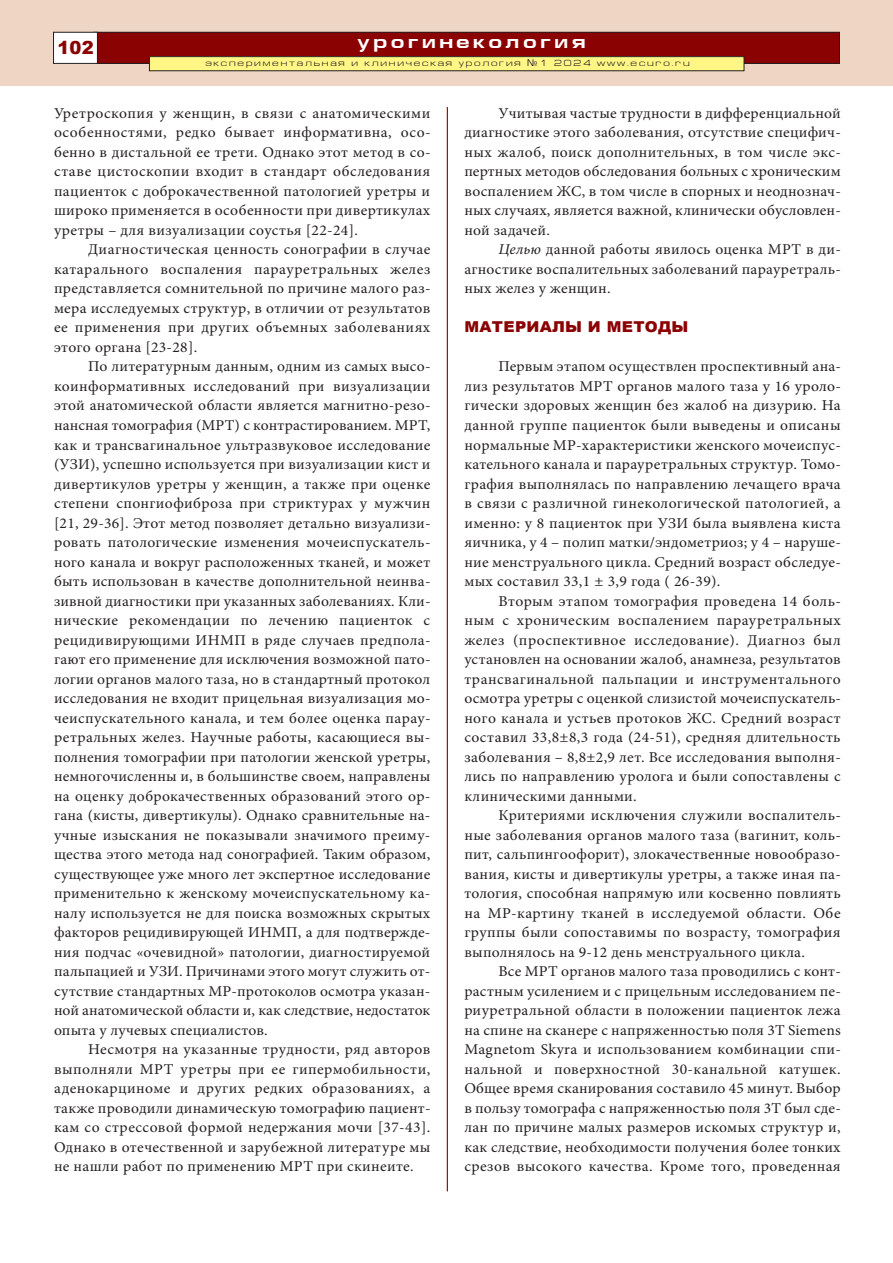
<style>
.page{position:relative;width:893px;height:1263px;background:#fff}
.page>*{position:absolute;margin:0;border:0;box-sizing:border-box;transform-origin:0 0}
.t1{font:700 18px "Europe Ext";letter-spacing:.2em;color:#fff}
.t2{font:900 18px "Arial";color:#8b0202}
.t3{font:15px/19.5px "Minion Pro";letter-spacing:.02em;color:#231f20;text-align:justify;scale:1.04 1}
.t4{font:900 15px "Arial";letter-spacing:.02em;color:#8b0202;scale:1.04 1}
.t5{font:9px "Europe Ext Normal";letter-spacing:.2em;color:#231f20}
.s1{font-family:"Europe"}
.s2{font-style:italic}
</style>
<div class="page">
<div style="left:0;top:0;width:893px;height:85px;background:#eed5c4"></div>
<div style="left:94px;top:32px;width:745px;height:31px;background:#8b0202"></div>
<div style="left:94px;top:32px;width:746px;height:32px;border:1px solid #231f20"></div>
<div style="left:54px;top:32px;width:43px;height:31px;background:#fff"></div>
<div style="left:53px;top:32px;width:45px;height:32px;border:1px solid #231f20"></div>
<div style="left:149px;top:57px;width:595px;height:14px;background:#fff685"></div>
<div style="left:149px;top:56px;width:595px;height:15px;border:1px solid #231f20"></div>
<hr style="left:447px;top:107px;width:1px;height:1084px;background:#8b0202">
<p class="t2" style="left:58px;top:34px;width:38px">102</p>
<p class="t1" style="left:357px;top:36px;width:230px">урогинекология</p>
<p class="t5" style="left:205px;top:60px;width:486px">экспериментальная и клиническая урология <span class="s1">¹</span>1 2024 www.ecuro.ru</p>
<p class="t3" style="left:54px;top:105px;width:364px">Уретроскопия у женщин, в связи с анатомическими особенностями, редко бывает информативна, осо&shy;бенно в дистальной ее трети. Однако этот метод в со&shy;ставе цистоскопии входит в стандарт обследования пациенток с доброкачественной патологией уретры и широко применяется в особенности при дивертикулах уретры – для визуализации соустья [22-24].</p>
<p class="t3" style="left:54px;top:241px;width:364px;text-indent:34px">Диагностическая ценность сонографии в случае катарального воспаления парауретральных желез представляется сомнительной по причине малого раз&shy;мера исследуемых структур, в отличии от результатов ее применения при других объемных заболеваниях этого органа [23-28].</p>
<p class="t3" style="left:54px;top:358px;width:364px;text-indent:34px">По литературным данным, одним из самых высо&shy;коинформативных исследований при визуализации этой анатомической области является магнитно-резо&shy;нансная томография (МРТ) с контрастированием. МРТ, как и трансвагинальное ультразвуковое исследование (УЗИ), успешно используется при визуализации кист и дивертикулов уретры у женщин, а также при оценке степени спонгиофиброза при стриктурах у мужчин [21, 29-36]. Этот метод позволяет детально визуализи&shy;ровать патологические изменения мочеиспускатель&shy;ного канала и вокруг расположенных тканей, и может быть использован в качестве дополнительной неинва&shy;зивной диагностики при указанных заболеваниях. Кли&shy;нические рекомендации по лечению пациенток с рецидивирующими ИНМП в ряде случаев предпола&shy;гают его применение для исключения возможной пато&shy;логии органов малого таза, но в стандартный протокол исследования не входит прицельная визуализация мо&shy;чеиспускательного канала, и тем более оценка парау&shy;ретральных желез. Научные работы, касающиеся вы&shy;полнения томографии при патологии женской уретры, немногочисленны и, в большинстве своем, направлены на оценку доброкачественных образований этого ор&shy;гана (кисты, дивертикулы). Однако сравнительные на&shy;учные изыскания не показывали значимого преиму&shy;щества этого метода над сонографией. Таким образом, существующее уже много лет экспертное исследование применительно к женскому мочеиспускательному ка&shy;налу используется не для поиска возможных скрытых факторов рецидивирующей ИНМП, а для подтвержде&shy;ния подчас «очевидной» патологии, диагностируемой пальпацией и УЗИ. Причинами этого могут служить от&shy;сутствие стандартных МР-протоколов осмотра указан&shy;ной анатомической области и, как следствие, недостаток опыта у лучевых специалистов.</p>
<p class="t3" style="left:54px;top:1041px;width:364px;text-indent:34px">Несмотря на указанные трудности, ряд авторов выполняли МРТ уретры при ее гипермобильности, аденокарциноме и других редких образованиях, а также проводили динамическую томографию пациент&shy;кам со стрессовой формой недержания мочи [37-43].<br>Однако в отечественной и зарубежной литературе мы не нашли работ по применению МРТ при скинеите.</p>
<p class="t3" style="left:464px;top:105px;width:364px;text-indent:34px">Учитывая частые трудности в дифференциальной диагностике этого заболевания, отсутствие специфич&shy;ных жалоб, поиск дополнительных, в том числе экс&shy;пертных методов обследования больных с хроническим воспалением ЖС, в том числе в спорных и неоднознач&shy;ных случаях, является важной, клинически обусловлен&shy;ной задачей.</p>
<p class="t3" style="left:464px;top:241px;width:364px;text-indent:34px"><span class="s2">Целью</span> данной работы явилось оценка МРТ в ди&shy;агностике воспалительных заболеваний парауретраль&shy;ных желез у женщин.</p>
<p class="t4" style="left:464px;top:316px;width:217px">МАТЕРИАЛЫ И МЕТОДЫ</p>
<p class="t3" style="left:464px;top:358px;width:364px;text-indent:34px">Первым этапом осуществлен проспективный ана&shy;лиз результатов МРТ органов малого таза у 16 уроло&shy;гически здоровых женщин без жалоб на дизурию. На данной группе пациенток были выведены и описаны нормальные МР-характеристики женского мочеиспус&shy;кательного канала и парауретральных структур. Томо&shy;графия выполнялaсь по направлению лечащего врача в связи с различной гинекологической патологией, а именно: у 8 пациенток при УЗИ была выявлена киста яичника, у 4 – полип матки/эндометриоз; у 4 – наруше&shy;ние менструального цикла. Средний возраст обследуе&shy;мых составил 33,1 ± 3,9 года ( 26-39).</p>
<p class="t3" style="left:464px;top:592px;width:364px;text-indent:34px">Вторым этапом томография проведена 14 боль&shy;ным с хроническим воспалением парауретральных желез (проспективное исследование). Диагноз был установлен на основании жалоб, анамнеза, результатов трансвагинальной пальпации и инструментального осмотра уретры с оценкой слизистой мочеиспускатель&shy;ного канала и устьев протоков ЖС. Средний возраст составил 33,8±8,3 года (24-51), средняя длительность заболевания – 8,8±2,9 лет. Все исследования выполня&shy;лись по направлению уролога и были сопоставлены с клиническими данными.</p>
<p class="t3" style="left:464px;top:807px;width:364px;text-indent:34px">Критериями исключения служили воспалитель&shy;ные заболевания органов малого таза (вагинит, коль&shy;пит, сальпингоофорит), злокачественные новообразо&shy;вания, кисты и дивертикулы уретры, а также иная па&shy;тология, способная напрямую или косвенно повлиять на МР-картину тканей в исследуемой области. Обе группы были сопоставимы по возрасту, томография выполнялось на 9-12 день менструального цикла.</p>
<p class="t3" style="left:464px;top:963px;width:364px;text-indent:34px">Все МРТ органов малого таза проводились с конт&shy;растным усилением и с прицельным исследованием пе&shy;риуретральной области в положении пациенток лежа на спине на сканере с напряженностью поля 3T Siemens Magnetom Skyrа и использованием комбинации спи&shy;нальной и поверхностной 30-канальной катушек.<br>Общее время сканирования составило 45 минут. Выбор в пользу томографа с напряженностью поля 3Т был сде&shy;лан по причине малых размеров искомых структур и, как следствие, необходимости получения более тонких срезов высокого качества. Кроме того, проведенная</p>
</div>
